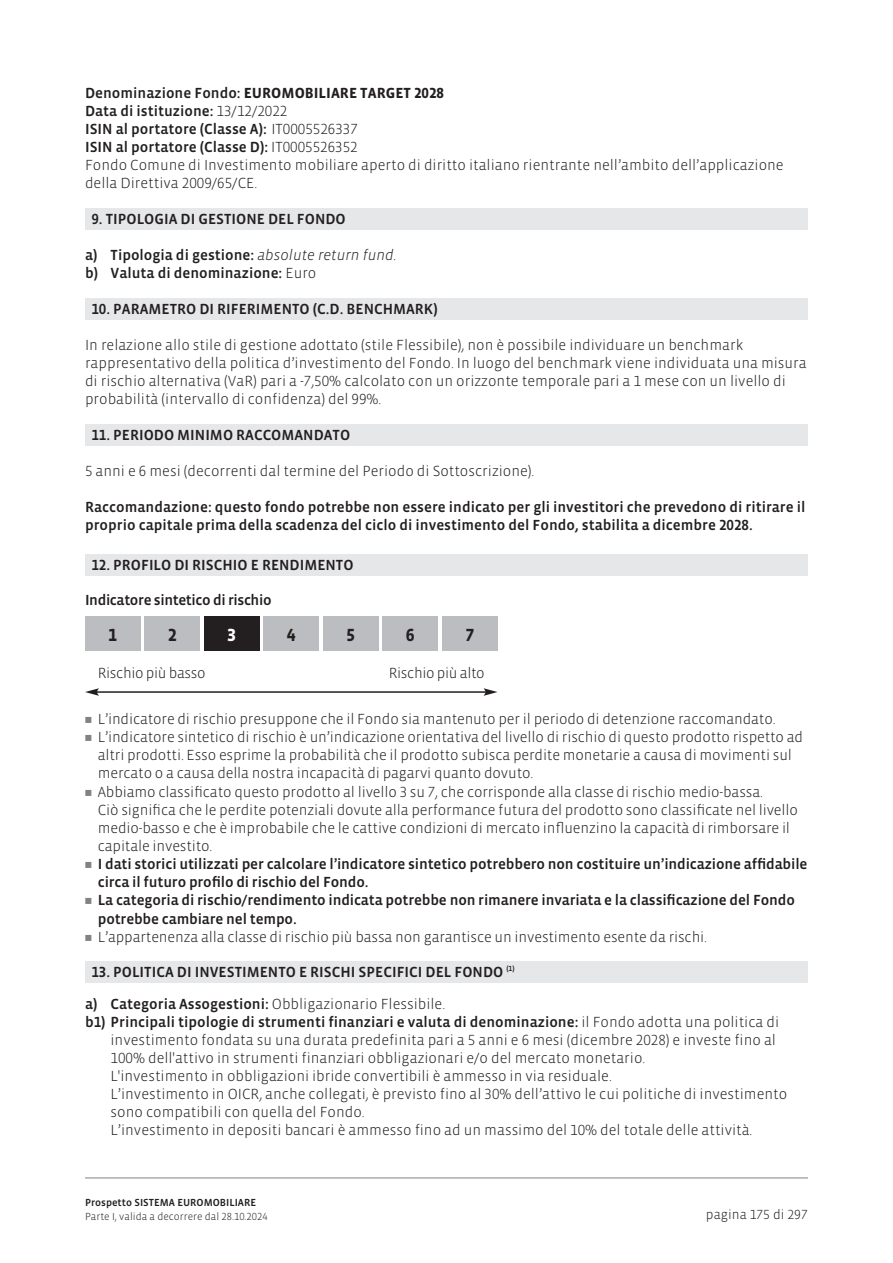
<style>
.page{position:relative;width:893px;height:1263px;background:#fff}
.page>*{position:absolute;margin:0;border:0;box-sizing:border-box;transform-origin:0 0}
.t1{font:700 18px "Vista Sans OTCE";color:#231f20}
.t2{font:700 18px "Vista Sans OTCE";color:#fff}
.t3{font:300 15px/18px "Vista Sans OTCE";color:#231f20}
.t4{font:500 15px/18px "Vista Sans OTCE";color:#231f20}
.t5{font:300 15px "Vista Sans OTCE";letter-spacing:-.025em;color:#231f20}
.t6{font:500 15px "Vista Sans OTCE";letter-spacing:-.025em;color:#231f20}
.t7{font:300 13.5px "Vista Sans OTCE";color:#231f20}
.t8{font:300 10.5px "Vista Sans OTCE";color:#231f20}
.t9{font:500 10.5px "Vista Sans OTCE";color:#231f20}
.s1{font-weight:500}
.s2{font-weight:700}
.s3{font-weight:300;font-style:italic}
.s4{font-weight:300}
.s5{font-family:"Universal Newswith Comm Pi";font-weight:400;font-size:12px;color:#808285}
</style>
<div class="page">
<div style="left:85px;top:961px;width:723px;height:21px;background:#e6e7e9"></div>
<div style="left:85px;top:554px;width:723px;height:21px;background:#e6e7e9"></div>
<div style="left:85px;top:425px;width:723px;height:21px;background:#e6e7e9"></div>
<div style="left:85px;top:298px;width:723px;height:21px;background:#e6e7e9"></div>
<div style="left:85px;top:208px;width:723px;height:21px;background:#e6e7e9"></div>
<div style="left:85px;top:617px;width:55px;height:34px;background:#bcbdc0"></div>
<div style="left:145px;top:617px;width:55px;height:34px;background:#bcbdc0"></div>
<div style="left:204px;top:617px;width:55px;height:34px;background:#231f20"></div>
<div style="left:264px;top:617px;width:55px;height:34px;background:#bcbdc0"></div>
<div style="left:323px;top:617px;width:55px;height:34px;background:#bcbdc0"></div>
<div style="left:383px;top:617px;width:55px;height:34px;background:#bcbdc0"></div>
<div style="left:442px;top:617px;width:55px;height:34px;background:#bcbdc0"></div>
<hr style="left:96px;top:691px;width:390px;height:2px;background:#231f20">
<svg style="left:85px;top:688px;width:14px;height:8px"></svg>
<svg style="left:484px;top:688px;width:13px;height:8px"></svg>
<hr style="left:85px;top:1177px;width:723px;height:1px;background:#808285">
<p class="t3" style="left:85px;top:85px;width:700px"><span class="s1">Denominazione Fondo:</span> <span class="s2">EUROMOBILIARE TARGET 2028<br></span><span class="s1">Data di istituzione:</span> 13/12/2022<br><span class="s1">ISIN al portatore (Classe A):</span> IT0005526337<br><span class="s1">ISIN al portatore (Classe D):</span> IT0005526352<br>Fondo Comune di Investimento mobiliare aperto di diritto italiano rientrante nell’ambito dell’applicazione della Direttiva 2009/65/CE.</p>
<p class="t4" style="left:91px;top:211px;width:256px">9. TIPOLOGIA DI GESTIONE DEL FONDO</p>
<p class="t4" style="left:85px;top:247px;width:313px">a) Tipologia di gestione: <span class="s3">absolute return fund. </span>b) Valuta di denominazione: <span class="s4">Euro</span></p>
<p class="t4" style="left:91px;top:301px;width:348px">10. PARAMETRO DI RIFERIMENTO (C.D. BENCHMARK)</p>
<p class="t3" style="left:85px;top:337px;width:723px">In relazione allo stile di gestione adottato (stile Flessibile), non è possibile individuare un benchmark rappresentativo della politica d’investimento del Fondo. In luogo del benchmark viene individuata una misura di rischio alternativa (VaR) pari a -7,50% calcolato con un orizzonte temporale pari a 1 mese con un livello di probabilità (intervallo di confidenza) del 99%.</p>
<p class="t4" style="left:91px;top:427px;width:260px">11. PERIODO MINIMO RACCOMANDATO</p>
<p class="t3" style="left:85px;top:463px;width:451px">5 anni e 6 mesi (decorrenti dal termine del Periodo di Sottoscrizione).</p>
<p class="t4" style="left:85px;top:499px;width:722px">Raccomandazione: questo fondo potrebbe non essere indicato per gli investitori che prevedono di ritirare il proprio capitale prima della scadenza del ciclo di investimento del Fondo, stabilita a dicembre 2028.</p>
<p class="t4" style="left:91px;top:557px;width:264px">12. PROFILO DI RISCHIO E RENDIMENTO</p>
<p class="t6" style="left:85px;top:594px;width:188px">Indicatore sintetico di rischio</p>
<p class="t1" style="left:108px;top:629px;width:10px">1</p>
<p class="t1" style="left:168px;top:629px;width:10px">2</p>
<p class="t2" style="left:227px;top:629px;width:10px">3</p>
<p class="t1" style="left:287px;top:629px;width:10px">4</p>
<p class="t1" style="left:346px;top:629px;width:10px">5</p>
<p class="t1" style="left:406px;top:629px;width:10px">6</p>
<p class="t1" style="left:465px;top:629px;width:10px">7</p>
<p class="t5" style="left:98px;top:666px;width:109px">Rischio più basso</p>
<p class="t5" style="left:389px;top:666px;width:97px">Rischio più alto</p>
<p class="t3" style="left:85px;top:711px;width:692px"><span class="s5">-</span> L’indicatore di rischio presuppone che il Fondo sia mantenuto per il periodo di detenzione raccomandato.</p>
<p class="t3" style="left:98px;top:729px;width:707px;text-indent:-13px"><span class="s5">-</span> L’indicatore sintetico di rischio è un’indicazione orientativa del livello di rischio di questo prodotto rispetto ad altri prodotti. Esso esprime la probabilità che il prodotto subisca perdite monetarie a causa di movimenti sul mercato o a causa della nostra incapacità di pagarvi quanto dovuto.</p>
<p class="t3" style="left:98px;top:783px;width:702px;text-indent:-13px"><span class="s5">-</span> Abbiamo classificato questo prodotto al livello 3 su 7, che corrisponde alla classe di rischio medio-bassa.<br>Ciò significa che le perdite potenziali dovute alla performance futura del prodotto sono classificate nel livello medio-basso e che è improbabile che le cattive condizioni di mercato influenzino la capacità di rimborsare il capitale investito.</p>
<p class="t4" style="left:98px;top:856px;width:711px;text-indent:-13px"><span class="s5">-</span> I dati storici utilizzati per calcolare l’indicatore sintetico potrebbero non costituire un’indicazione affidabile circa il futuro profilo di rischio del Fondo.</p>
<p class="t4" style="left:98px;top:892px;width:699px;text-indent:-13px"><span class="s5">-</span> La categoria di rischio/rendimento indicata potrebbe non rimanere invariata e la classificazione del Fondo potrebbe cambiare nel tempo.</p>
<p class="t3" style="left:85px;top:929px;width:623px"><span class="s5">-</span> L’appartenenza alla classe di rischio più bassa non garantisce un investimento esente da rischi.</p>
<p class="t4" style="left:85px;top:957px;width:431px;line-height:31.8px;text-indent:6px">13. POLITICA DI INVESTIMENTO E RISCHI SPECIFICI DEL FONDO <sup>(1) </sup>a) Categoria Assogestioni: <span class="s4">Obbligazionario Flessibile.</span></p>
<p class="t3" style="left:111px;top:1014px;width:678px;text-indent:-26px"><span class="s1">b1) Principali tipologie di strumenti finanziari e valuta di denominazione:</span> il Fondo adotta una politica di investimento fondata su una durata predefinita pari a 5 anni e 6 mesi (dicembre 2028) e investe fino al 100% dell'attivo in strumenti finanziari obbligazionari e/o del mercato monetario.<br>L'investimento in obbligazioni ibride convertibili è ammesso in via residuale.<br>L’investimento in OICR, anche collegati, è previsto fino al 30% dell’attivo le cui politiche di investimento sono compatibili con quella del Fondo.<br>L’investimento in depositi bancari è ammesso fino ad un massimo del 10% del totale delle attività.</p>
<p class="t9" style="left:85px;top:1198px;width:173px">Prospetto SISTEMA EUROMOBILIARE</p>
<p class="t8" style="left:85px;top:1212px;width:184px">Parte I, valida a decorrere dal 28.10.2024</p>
<p class="t7" style="left:706px;top:1209px;width:103px">pagina 175 di 297</p>
</div>
